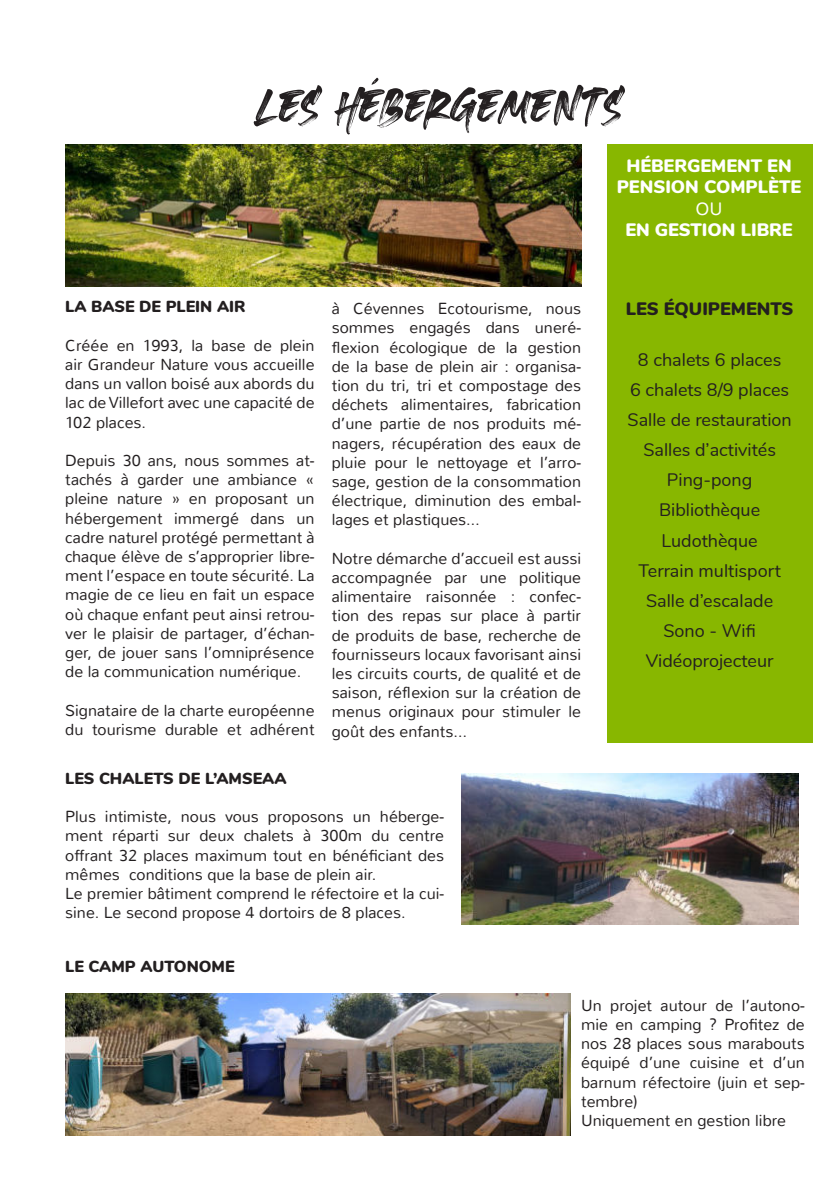
<style>
.page{position:relative;width:840px;height:1191px;background:#fff}
.page>*{position:absolute;margin:0;border:0;box-sizing:border-box;transform-origin:0 0}
.t1{font:70px "Heaters";color:#231f20}
.t2{font:18px/30px "Nunito";color:#231f20;text-align:center}
.t3{font:900 18px/21.6px "Nunito";color:#fff;text-align:center}
.t4{font:900 18px "Nunito";color:#231f20}
.t5{font:300 18px "Nunito";color:#fff}
.t6{font:300 16px/19.2px "Nunito";color:#231f20;text-align:justify}
.t7{font:900 16px "Nunito";color:#231f20}
</style>
<div class="page">
<div style="left:606px;top:144px;width:205px;height:598px;background:#88b700"></div>
<img style="left:65px;top:144px;width:515px;height:143px">
<img style="left:461px;top:773px;width:337px;height:151px">
<img style="left:65px;top:994px;width:505px;height:141px">
<h1 class="t1" style="left:255px;top:78px;width:368px">LES HÉBERGEMENTS</h1>
<p class="t7" style="left:65px;top:297px;width:182px">LA BASE DE PLEIN AIR</p>
<p class="t6" style="left:65px;top:337px;width:251px">Créée en 1993, la base de plein air Grandeur Nature vous accueille dans un vallon boisé aux abords du lac de Villefort avec une capacité de 102 places.</p>
<p class="t6" style="left:65px;top:452px;width:251px">Depuis 30 ans, nous sommes at&shy;tachés à garder une ambiance « pleine nature » en proposant un hébergement immergé dans un cadre naturel protégé permettant à chaque élève de s’approprier libre&shy;ment l’espace en toute sécurité. La magie de ce lieu en fait un espace où chaque enfant peut ainsi retrou&shy;ver le plaisir de partager, d’échan&shy;ger, de jouer sans l’omniprésence de la communication numérique.</p>
<p class="t6" style="left:65px;top:702px;width:251px">Signataire de la charte européenne du tourisme durable et adhérent</p>
<p class="t6" style="left:331px;top:300px;width:251px">à Cévennes Ecotourisme, nous sommes engagés dans uneré&shy;flexion écologique de la gestion de la base de plein air : organisa&shy;tion du tri, tri et compostage des déchets alimentaires, fabrication d’une partie de nos produits mé&shy;nagers, récupération des eaux de pluie pour le nettoyage et l’arro&shy;sage, gestion de la consommation électrique, diminution des embal&shy;lages et plastiques…</p>
<p class="t6" style="left:331px;top:550px;width:251px">Notre démarche d’accueil est aussi accompagnée par une politique alimentaire raisonnée : confec&shy;tion des repas sur place à partir de produits de base, recherche de fournisseurs locaux favorisant ainsi les circuits courts, de qualité et de saison, réflexion sur la création de menus originaux pour stimuler le goût des enfants…</p>
<p class="t7" style="left:65px;top:769px;width:223px">LES CHALETS DE L’AMSEAA</p>
<p class="t6" style="left:65px;top:808px;width:380px;text-align:left">Plus intimiste, nous vous proposons un héberge&shy;ment réparti sur deux chalets à 300m du centre offrant 32 places maximum tout en bénéficiant des mêmes conditions que la base de plein air.<br>Le premier bâtiment comprend le réfectoire et la cui&shy;sine. Le second propose 4 dortoirs de 8 places.</p>
<p class="t7" style="left:65px;top:957px;width:171px">LE CAMP AUTONOME</p>
<p class="t3" style="left:616px;top:154px;width:186px">HÉBERGEMENT EN<br>PENSION COMPLÈTE</p>
<p class="t5" style="left:695px;top:201px;width:28px">OU</p>
<p class="t3" style="left:625px;top:219px;width:169px">EN GESTION LIBRE</p>
<p class="t4" style="left:625px;top:298px;width:169px">LES ÉQUIPEMENTS</p>
<p class="t2" style="left:627px;top:346px;width:166px">8 chalets 6 places<br>6 chalets 8/9 places<br>Salle de restauration<br>Salles d’activités<br>Ping-pong<br>Bibliothèque<br>Ludothèque<br>Terrain multisport<br>Salle d’escalade<br>Sono - Wifi<br>Vidéoprojecteur</p>
<p class="t6" style="left:580px;top:997px;width:225px;text-align:left">Un projet autour de l’autono&shy;mie en camping ? Profitez de nos 28 places sous marabouts équipé d’une cuisine et d’un barnum réfectoire (juin et sep&shy;tembre)<br>Uniquement en gestion libre</p>
</div>
